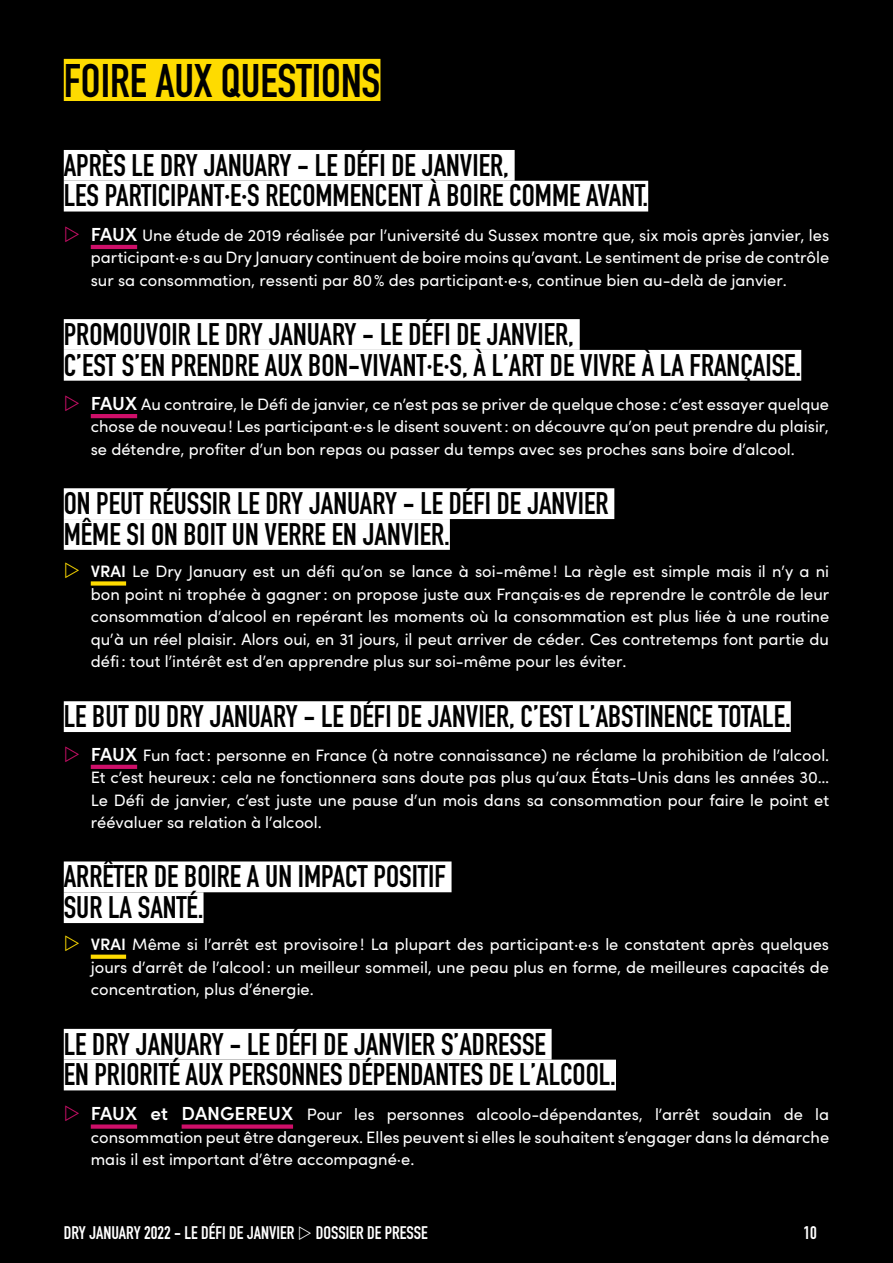
<style>
.page{position:relative;width:893px;height:1263px;background:#000}
.page>*{position:absolute;margin:0;border:0;box-sizing:border-box;transform-origin:0 0}
.t1{font:700 condensed 46.35px "Dry";color:#000}
.t2{font:700 condensed 30.75px/30.8px "Dry";color:#000}
.t3{font:700 condensed 18px "Dry";color:#fff}
.t4{font:16.5px/22.5px "Change";color:#fff;text-align:justify}
.s1{font-weight:600;font-size:18.9px}
.s2{font-weight:600}
</style>
<div class="page">
<div style="left:64px;top:59px;width:316px;height:42px;background:#fedb00"></div>
<hr style="left:91px;top:245px;width:46px;height:4px;background:#ce0f69">
<div style="left:64px;top:150px;width:451px;height:31px;background:#fff"></div>
<div style="left:64px;top:181px;width:584px;height:31px;background:#fff"></div>
<div style="left:91px;top:581px;width:35px;height:5px;background:#fedb00"></div>
<div style="left:64px;top:488px;width:550px;height:31px;background:#fff"></div>
<div style="left:64px;top:519px;width:386px;height:31px;background:#fff"></div>
<hr style="left:91px;top:414px;width:46px;height:4px;background:#ce0f69">
<div style="left:64px;top:319px;width:516px;height:31px;background:#fff"></div>
<div style="left:64px;top:350px;width:737px;height:31px;background:#fff"></div>
<hr style="left:91px;top:765px;width:46px;height:4px;background:#ce0f69">
<div style="left:64px;top:701px;width:727px;height:31px;background:#fff"></div>
<div style="left:91px;top:954px;width:35px;height:5px;background:#fedb00"></div>
<div style="left:64px;top:861px;width:388px;height:31px;background:#fff"></div>
<div style="left:64px;top:892px;width:140px;height:31px;background:#fff"></div>
<div style="left:91px;top:1124px;width:46px;height:5px;background:#ce0f69"></div>
<div style="left:182px;top:1124px;width:111px;height:5px;background:#ce0f69"></div>
<div style="left:64px;top:1029px;width:488px;height:31px;background:#fff"></div>
<div style="left:64px;top:1060px;width:552px;height:30px;background:#fff"></div>
<h1 class="t1" style="left:64px;top:53px;width:318px">FOIRE AUX QUESTIONS</h1>
<h2 class="t2" style="left:64px;top:150px;width:586px">APRÈS LE DRY JANUARY - LE DÉFI DE JANVIER,<br>LES PARTICIPANT·E·S RECOMMENCENT À BOIRE COMME AVANT.</h2>
<p class="t4" style="left:91px;top:223px;width:740px"><span class="s1">FAUX</span> Une étude de 2019 réalisée par l’université du Sussex montre que, six mois après janvier, les participant·e·s au Dry January continuent de boire moins qu’avant. Le sentiment de prise de contrôle sur sa consommation, ressenti par 80% des participant·e·s, continue bien au-delà de janvier.</p>
<h2 class="t2" style="left:64px;top:319px;width:739px">PROMOUVOIR LE DRY JANUARY - LE DÉFI DE JANVIER,<br>C’EST S’EN PRENDRE AUX BON-VIVANT·E·S, À L’ART DE VIVRE À LA FRANÇAISE.</h2>
<p class="t4" style="left:91px;top:392px;width:740px"><span class="s1">FAUX</span> Au contraire, le Défi de janvier, ce n’est pas se priver de quelque chose: c’est essayer quelque chose de nouveau! Les participant·e·s le disent souvent: on découvre qu’on peut prendre du plaisir, se détendre, profiter d’un bon repas ou passer du temps avec ses proches sans boire d’alcool.</p>
<h2 class="t2" style="left:64px;top:488px;width:546px">ON PEUT RÉUSSIR LE DRY JANUARY - LE DÉFI DE JANVIER<br>MÊME SI ON BOIT UN VERRE EN JANVIER.</h2>
<p class="t4" style="left:91px;top:559px;width:740px"><span class="s2">VRAI</span> Le Dry January est un défi qu’on se lance à soi-même! La règle est simple mais il n’y a ni bon point ni trophée à gagner: on propose juste aux Français·es de reprendre le contrôle de leur consommation d’alcool en repérant les moments où la consommation est plus liée à une routine qu’à un réel plaisir. Alors oui, en 31 jours, il peut arriver de céder. Ces contretemps font partie du défi: tout l’intérêt est d’en apprendre plus sur soi-même pour les éviter.</p>
<h2 class="t2" style="left:64px;top:701px;width:728px">LE BUT DU DRY JANUARY - LE DÉFI DE JANVIER, C’EST L’ABSTINENCE TOTALE.</h2>
<p class="t4" style="left:91px;top:742px;width:740px"><span class="s1">FAUX</span> Fun fact: personne en France (à notre connaissance) ne réclame la prohibition de l’alcool.<br>Et c’est heureux : cela ne fonctionnera sans doute pas plus qu’aux États-Unis dans les années 30… Le Défi de janvier, c’est juste une pause d’un mois dans sa consommation pour faire le point et réévaluer sa relation à l’alcool.</p>
<h2 class="t2" style="left:64px;top:861px;width:384px">ARRÊTER DE BOIRE A UN IMPACT POSITIF<br>SUR LA SANTÉ.</h2>
<p class="t4" style="left:91px;top:932px;width:740px"><span class="s2">VRAI</span> Même si l’arrêt est provisoire! La plupart des participant·e·s le constatent après quelques jours d’arrêt de l’alcool: un meilleur sommeil, une peau plus en forme, de meilleures capacités de concentration, plus d’énergie.</p>
<h2 class="t2" style="left:64px;top:1028px;width:554px">LE DRY JANUARY - LE DÉFI DE JANVIER S’ADRESSE<br>EN PRIORITÉ AUX PERSONNES DÉPENDANTES DE L’ALCOOL.</h2>
<p class="t4" style="left:91px;top:1102px;width:740px"><span class="s1">FAUX et DANGEREUX</span> Pour les personnes alcoolo-dépendantes, l’arrêt soudain de la consommation peut être dangereux. Elles peuvent si elles le souhaitent s’engager dans la démarche mais il est important d’être accompagné·e.</p>
<p class="t3" style="left:64px;top:1222px;width:365px">DRY JANUARY 2022 - LE DÉFI DE JANVIER DOSSIER DE PRESSE</p>
<p class="t3" style="left:803px;top:1222px;width:15px">10</p>
</div>
